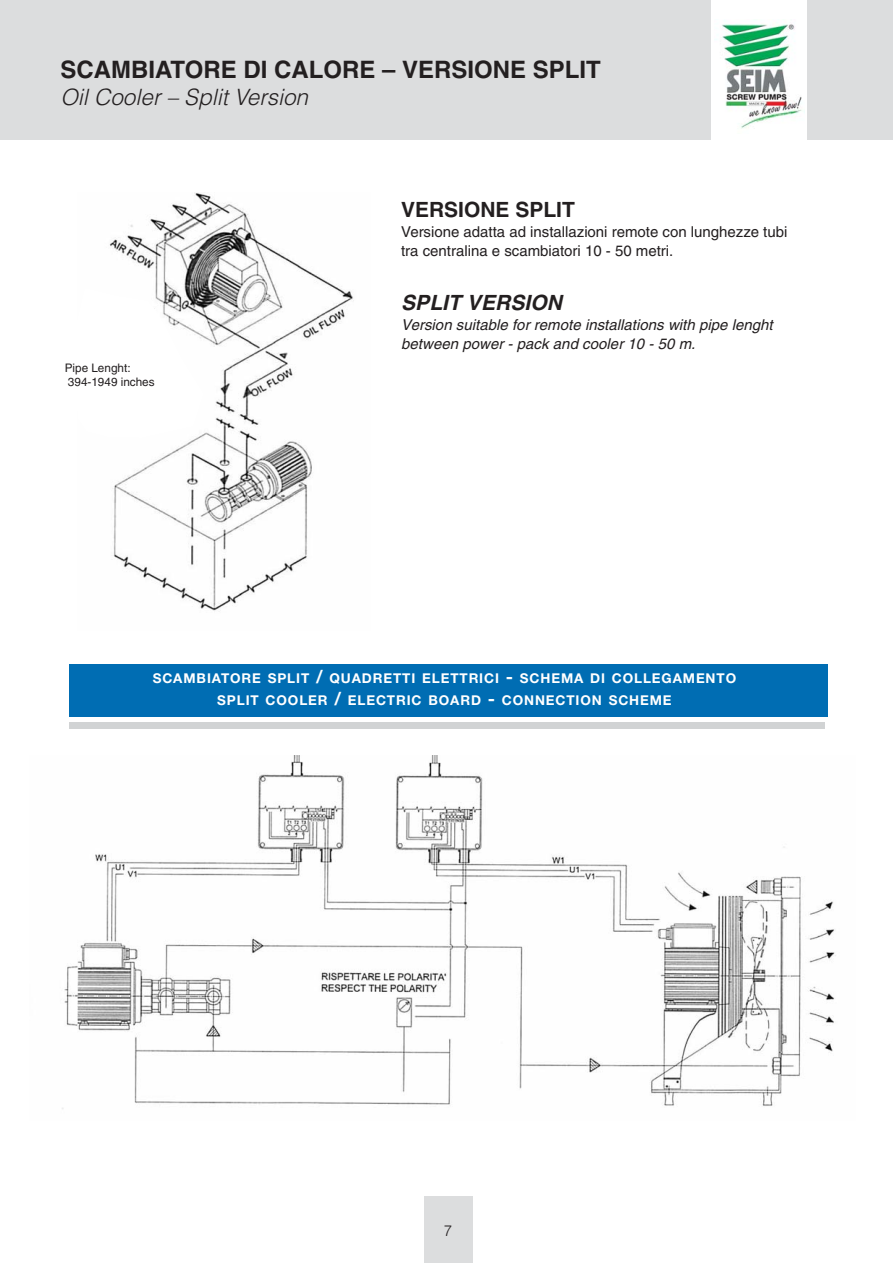
<style>
.page{position:relative;width:893px;height:1263px;background:#fff}
.page>*{position:absolute;margin:0;border:0;box-sizing:border-box;transform-origin:0 0}
.t1{font:700 24px "Helvetica";color:#231f20}
.t2{font:italic 22.5px "Helvetica Light OTF";color:#231f20}
.t3{font:700 21px "Helvetica";color:#231f20}
.t4{font:italic 700 21px "Helvetica";color:#231f20}
.t5{font:15px/19.5px "Helvetica";color:#231f20}
.t6{font:italic 15px/19.5px "Helvetica";color:#231f20}
.t7{font:300 15px "Helvetica";color:#231f20}
.t8{font:700 13.5px/22.5px "Helvetica Neue";letter-spacing:.065em;color:#fff;text-align:center}
.t9{font:11.7px/14.1px "Helvetica";color:#231f20}
.s1{font-size:18px}
</style>
<div class="page">
<div style="left:424px;top:1196px;width:48px;height:67px;background:#dcddde"></div>
<div style="left:0;top:0;width:893px;height:140px;background:#dcddde"></div>
<div style="left:711px;top:0;width:96px;height:146px;background:#fff"></div>
<img style="left:722px;top:24px;width:80px;height:105px">
<img style="left:109px;top:192px;width:245px;height:419px">
<svg style="left:109px;top:288px;width:95px;height:150px"></svg>
<img style="left:62px;top:755px;width:774px;height:354px">
<div style="left:69px;top:664px;width:758px;height:53px;background:#006db3"></div>
<div style="left:69px;top:722px;width:755px;height:7px;background:#d1d3d4"></div>
<h1 class="t1" style="left:60px;top:61px;width:542px">SCAMBIATORE DI CALORE – VERSIONE SPLIT</h1>
<h2 class="t2" style="left:60px;top:89px;width:253px">Oil Cooler – Split Version</h2>
<p class="t9" style="left:65px;top:361px;width:91px">Pipe Lenght:<br>394-1949 inches</p>
<h3 class="t3" style="left:401px;top:202px;width:175px">VERSIONE SPLIT</h3>
<p class="t5" style="left:401px;top:223px;width:388px">Versione adatta ad installazioni remote con lunghezze tubi tra centralina e scambiatori 10 - 50 metri.</p>
<h3 class="t4" style="left:401px;top:295px;width:166px">SPLIT VERSION</h3>
<p class="t6" style="left:401px;top:316px;width:376px">Version suitable for remote installations with pipe lenght between power - pack and cooler 10 - 50 m.</p>
<p class="t8" style="left:153px;top:668px;width:585px">SCAMBIATORE SPLIT <span class="s1">/</span> QUADRETTI ELETTRICI <span class="s1">-</span> SCHEMA DI COLLEGAMENTO<br>SPLIT COOLER <span class="s1">/</span> ELECTRIC BOARD <span class="s1">-</span> CONNECTION SCHEME</p>
<p class="t7" style="left:444px;top:1226px;width:10px">7</p>
</div>
